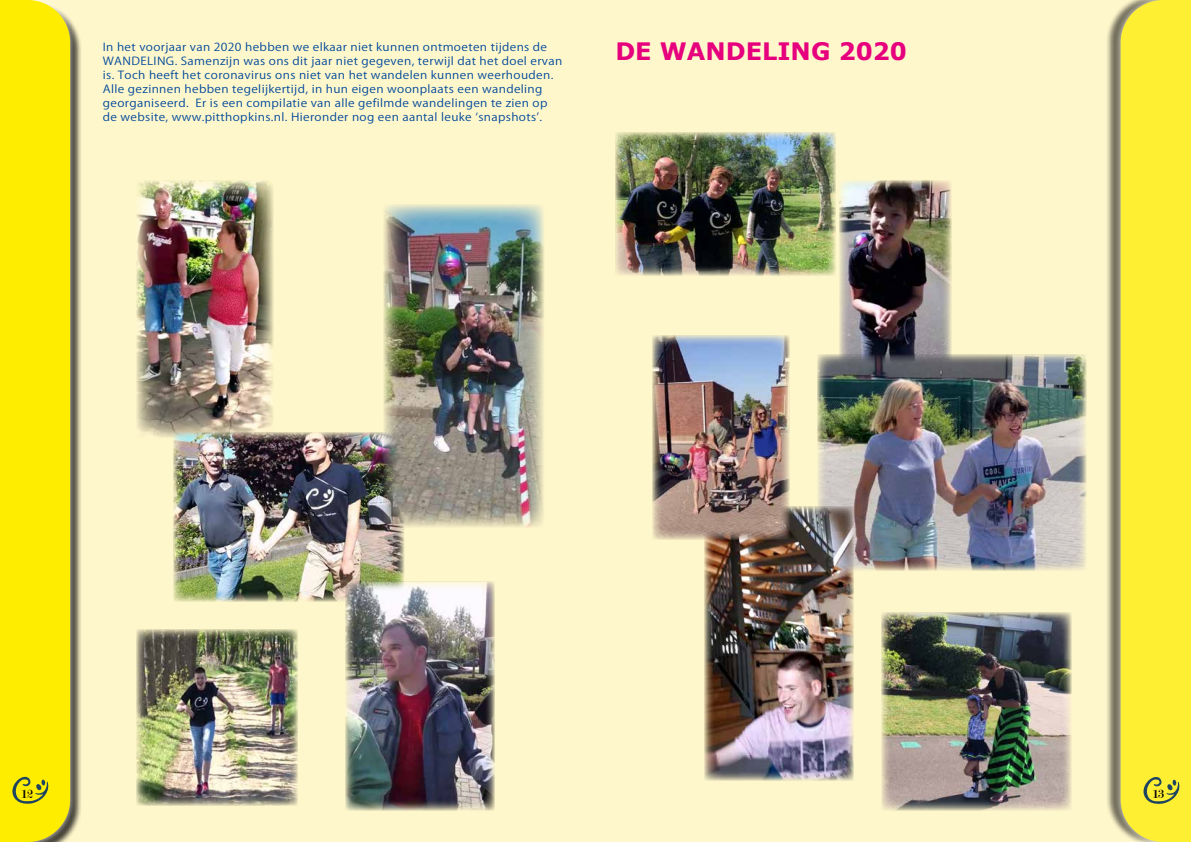
<style>
.page{position:relative;width:1191px;height:842px;background:#fff}
.page>*{position:absolute;margin:0;border:0;box-sizing:border-box;transform-origin:0 0}
.t1{font:700 24px "Verdana";color:#e6007d}
.t2{font:13px "Modern";color:#000}
.t3{font:11px/14px "Koz Go Pr 6 N";letter-spacing:.03em;color:#004a9b;scale:1.1 1}
</style>
<div class="page">
<div style="left:0;top:0;width:592px;height:842px;background:#fff7cc"></div>
<div style="left:591px;top:0;width:600px;height:842px;background:#fff7cc"></div>
<div style="left:0;top:2px;width:83px;height:840px;background:#000;opacity:.75"></div>
<div style="left:0;top:0;width:77px;height:842px;background:#fff;opacity:.75"></div>
<div style="left:0;top:0;width:70px;height:842px;background:#ffed00"></div>
<svg style="left:12px;top:777px;width:37px;height:27px"></svg>
<div style="left:1105px;top:0;width:86px;height:842px;background:#000;opacity:.75"></div>
<div style="left:1114px;top:0;width:77px;height:842px;background:#fff;opacity:.75"></div>
<div style="left:1120px;top:0;width:71px;height:842px;background:#ffef33"></div>
<svg style="left:1143px;top:777px;width:37px;height:27px"></svg>
<img style="left:616px;top:132px;width:219px;height:144px">
<img style="left:137px;top:180px;width:137px;height:257px">
<img style="left:174px;top:432px;width:230px;height:170px">
<img style="left:383px;top:204px;width:161px;height:324px">
<img style="left:839px;top:180px;width:112px;height:174px">
<img style="left:345px;top:581px;width:150px;height:229px">
<img style="left:817px;top:354px;width:269px;height:216px">
<img style="left:882px;top:613px;width:189px;height:197px">
<img style="left:704px;top:506px;width:149px;height:274px">
<img style="left:137px;top:629px;width:161px;height:177px">
<img style="left:652px;top:335px;width:137px;height:204px">
<p class="t3" style="left:103px;top:40px;width:419px">In het voorjaar van 2020 hebben we elkaar niet kunnen ontmoeten tijdens de WANDELING. Samenzijn was ons dit jaar niet gegeven, terwijl dat het doel ervan is. Toch heeft het coronavirus ons niet van het wandelen kunnen weerhouden.<br>Alle gezinnen hebben tegelijkertijd, in hun eigen woonplaats een wandeling georganiseerd. Er is een compilatie van alle gefilmde wandelingen te zien op de website, www.pitthopkins.nl. Hieronder nog een aantal leuke ‘snapshots’.</p>
<h1 class="t1" style="left:615px;top:35px;width:293px">DE WANDELING 2020</h1>
<p class="t2" style="left:21px;top:788px;width:13px">12</p>
<p class="t2" style="left:1152px;top:788px;width:13px">13</p>
</div>
